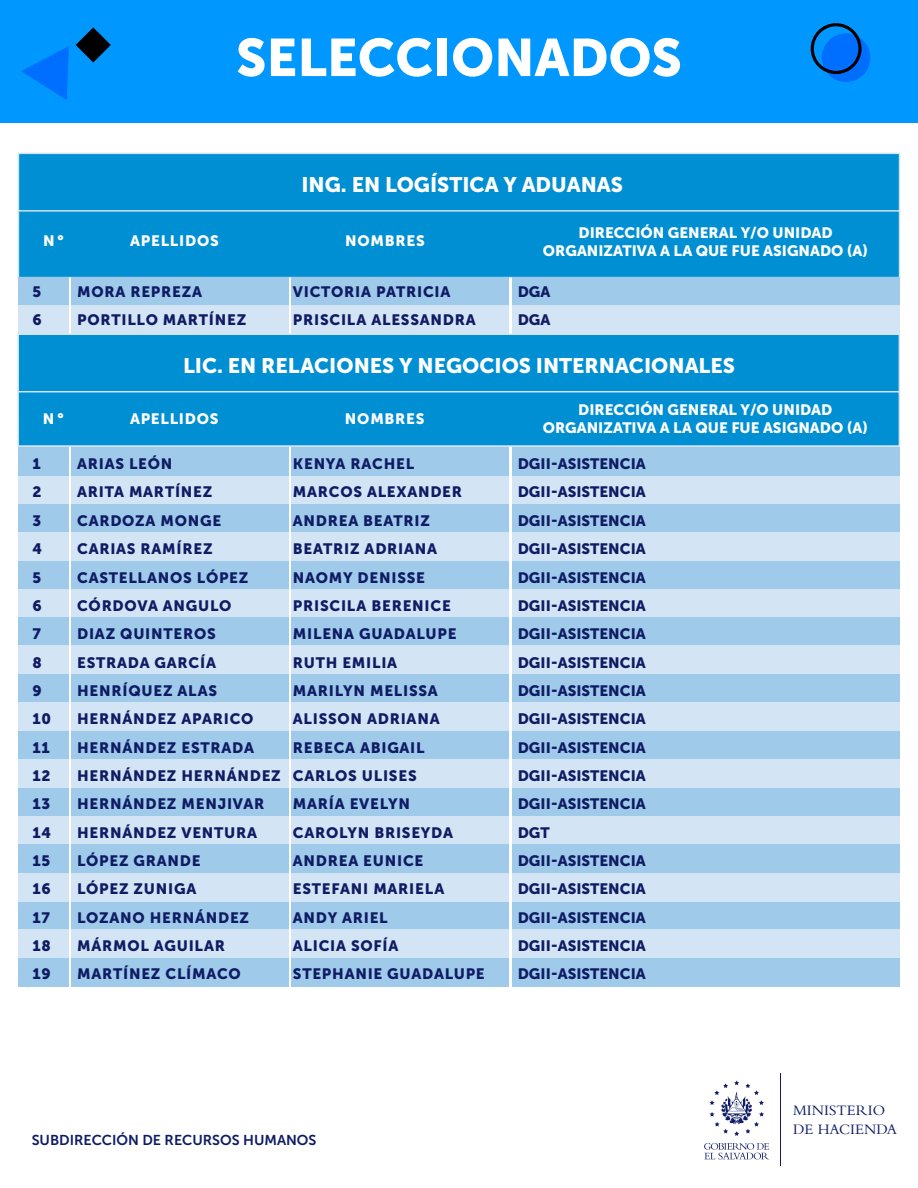
<style>
.page{position:relative;width:918px;height:1188px;background:#fff}
.page>*{position:absolute;margin:0;border:0;box-sizing:border-box;transform-origin:0 0}
.t1{font:52.5px "Museo Sans 900";color:#fff}
.t2{font:21px "Museo Sans 900";color:#fff}
.t3{font:15.15px/18.1px "Bembo Std";color:#0f1c64}
.t4{font:15px/28.3px "Museo Sans 900";letter-spacing:.05em;color:#0f1c64}
.t5{font:15px/28.3px "Museo Sans 900";color:#0f1c64}
.t6{font:15px/18px "Museo Sans 900";color:#fff;text-align:center}
.t7{font:15px "Museo Sans 900";letter-spacing:.05em;color:#fff}
.t8{font:14.25px "Museo Sans 700";color:#0f1c64}
</style>
<div class="page">
<div style="left:18px;top:209px;width:882px;height:69px;background:#008fd2"></div>
<div style="left:18px;top:277px;width:51px;height:29px;background:#a0caea"></div>
<div style="left:71px;top:277px;width:218px;height:29px;background:#a0caea"></div>
<div style="left:291px;top:277px;width:218px;height:29px;background:#a0caea"></div>
<div style="left:512px;top:277px;width:388px;height:29px;background:#a0caea"></div>
<div style="left:18px;top:306px;width:51px;height:28px;background:#d3e4f4"></div>
<div style="left:71px;top:306px;width:218px;height:28px;background:#d3e4f4"></div>
<div style="left:291px;top:306px;width:218px;height:28px;background:#d3e4f4"></div>
<div style="left:512px;top:306px;width:388px;height:28px;background:#d3e4f4"></div>
<div style="left:18px;top:447px;width:51px;height:29px;background:#a0caea"></div>
<div style="left:71px;top:447px;width:218px;height:29px;background:#a0caea"></div>
<div style="left:291px;top:447px;width:218px;height:29px;background:#a0caea"></div>
<div style="left:512px;top:447px;width:388px;height:29px;background:#a0caea"></div>
<div style="left:18px;top:476px;width:51px;height:28px;background:#d3e4f4"></div>
<div style="left:71px;top:476px;width:218px;height:28px;background:#d3e4f4"></div>
<div style="left:291px;top:476px;width:218px;height:28px;background:#d3e4f4"></div>
<div style="left:512px;top:476px;width:388px;height:28px;background:#d3e4f4"></div>
<div style="left:18px;top:504px;width:51px;height:29px;background:#a0caea"></div>
<div style="left:71px;top:504px;width:218px;height:29px;background:#a0caea"></div>
<div style="left:291px;top:504px;width:218px;height:29px;background:#a0caea"></div>
<div style="left:512px;top:504px;width:388px;height:29px;background:#a0caea"></div>
<div style="left:18px;top:533px;width:51px;height:28px;background:#d3e4f4"></div>
<div style="left:71px;top:533px;width:218px;height:28px;background:#d3e4f4"></div>
<div style="left:291px;top:533px;width:218px;height:28px;background:#d3e4f4"></div>
<div style="left:512px;top:533px;width:388px;height:28px;background:#d3e4f4"></div>
<div style="left:18px;top:561px;width:51px;height:28px;background:#a0caea"></div>
<div style="left:71px;top:561px;width:218px;height:28px;background:#a0caea"></div>
<div style="left:291px;top:561px;width:218px;height:28px;background:#a0caea"></div>
<div style="left:512px;top:561px;width:388px;height:28px;background:#a0caea"></div>
<div style="left:18px;top:589px;width:51px;height:29px;background:#d3e4f4"></div>
<div style="left:71px;top:589px;width:218px;height:29px;background:#d3e4f4"></div>
<div style="left:291px;top:589px;width:218px;height:29px;background:#d3e4f4"></div>
<div style="left:512px;top:589px;width:388px;height:29px;background:#d3e4f4"></div>
<div style="left:18px;top:618px;width:51px;height:28px;background:#a0caea"></div>
<div style="left:71px;top:618px;width:218px;height:28px;background:#a0caea"></div>
<div style="left:291px;top:618px;width:218px;height:28px;background:#a0caea"></div>
<div style="left:512px;top:618px;width:388px;height:28px;background:#a0caea"></div>
<div style="left:18px;top:646px;width:51px;height:28px;background:#d3e4f4"></div>
<div style="left:71px;top:646px;width:218px;height:28px;background:#d3e4f4"></div>
<div style="left:291px;top:646px;width:218px;height:28px;background:#d3e4f4"></div>
<div style="left:512px;top:646px;width:388px;height:28px;background:#d3e4f4"></div>
<div style="left:18px;top:674px;width:51px;height:28px;background:#a0caea"></div>
<div style="left:71px;top:674px;width:218px;height:28px;background:#a0caea"></div>
<div style="left:291px;top:674px;width:218px;height:28px;background:#a0caea"></div>
<div style="left:512px;top:674px;width:388px;height:28px;background:#a0caea"></div>
<div style="left:18px;top:703px;width:51px;height:28px;background:#d3e4f4"></div>
<div style="left:71px;top:703px;width:218px;height:28px;background:#d3e4f4"></div>
<div style="left:291px;top:703px;width:218px;height:28px;background:#d3e4f4"></div>
<div style="left:512px;top:703px;width:388px;height:28px;background:#d3e4f4"></div>
<div style="left:18px;top:731px;width:51px;height:28px;background:#a0caea"></div>
<div style="left:71px;top:731px;width:218px;height:28px;background:#a0caea"></div>
<div style="left:291px;top:731px;width:218px;height:28px;background:#a0caea"></div>
<div style="left:512px;top:731px;width:388px;height:28px;background:#a0caea"></div>
<div style="left:18px;top:759px;width:51px;height:29px;background:#d3e4f4"></div>
<div style="left:71px;top:759px;width:218px;height:29px;background:#d3e4f4"></div>
<div style="left:291px;top:759px;width:218px;height:29px;background:#d3e4f4"></div>
<div style="left:512px;top:759px;width:388px;height:29px;background:#d3e4f4"></div>
<div style="left:18px;top:788px;width:51px;height:28px;background:#a0caea"></div>
<div style="left:71px;top:788px;width:218px;height:28px;background:#a0caea"></div>
<div style="left:291px;top:788px;width:218px;height:28px;background:#a0caea"></div>
<div style="left:512px;top:788px;width:388px;height:28px;background:#a0caea"></div>
<div style="left:18px;top:816px;width:51px;height:29px;background:#d3e4f4"></div>
<div style="left:71px;top:816px;width:218px;height:29px;background:#d3e4f4"></div>
<div style="left:291px;top:816px;width:218px;height:29px;background:#d3e4f4"></div>
<div style="left:512px;top:816px;width:388px;height:29px;background:#d3e4f4"></div>
<div style="left:18px;top:845px;width:51px;height:28px;background:#a0caea"></div>
<div style="left:71px;top:845px;width:218px;height:28px;background:#a0caea"></div>
<div style="left:291px;top:845px;width:218px;height:28px;background:#a0caea"></div>
<div style="left:512px;top:845px;width:388px;height:28px;background:#a0caea"></div>
<div style="left:18px;top:901px;width:51px;height:29px;background:#a0caea"></div>
<div style="left:71px;top:901px;width:218px;height:29px;background:#a0caea"></div>
<div style="left:291px;top:901px;width:218px;height:29px;background:#a0caea"></div>
<div style="left:512px;top:901px;width:388px;height:29px;background:#a0caea"></div>
<div style="left:18px;top:930px;width:51px;height:28px;background:#d3e4f4"></div>
<div style="left:71px;top:930px;width:218px;height:28px;background:#d3e4f4"></div>
<div style="left:291px;top:930px;width:218px;height:28px;background:#d3e4f4"></div>
<div style="left:512px;top:930px;width:388px;height:28px;background:#d3e4f4"></div>
<div style="left:18px;top:958px;width:51px;height:28px;background:#a0caea"></div>
<div style="left:71px;top:958px;width:218px;height:28px;background:#a0caea"></div>
<div style="left:291px;top:958px;width:218px;height:28px;background:#a0caea"></div>
<div style="left:512px;top:958px;width:388px;height:28px;background:#a0caea"></div>
<div style="left:18px;top:873px;width:51px;height:28px;background:#d3e4f4"></div>
<div style="left:71px;top:873px;width:218px;height:28px;background:#d3e4f4"></div>
<div style="left:291px;top:873px;width:218px;height:28px;background:#d3e4f4"></div>
<div style="left:512px;top:873px;width:388px;height:28px;background:#d3e4f4"></div>
<div style="left:18px;top:153px;width:882px;height:59px;background:#008fd2;border:1px solid #d3e4f4"></div>
<div style="left:0;top:0;width:918px;height:123px;background:#0098ff"></div>
<div style="left:822px;top:33px;width:48px;height:49px;background:#006eff;border-radius:50%"></div>
<svg style="left:811px;top:23px;width:51px;height:51px"></svg>
<svg style="left:21px;top:46px;width:48px;height:54px"></svg>
<svg style="left:76px;top:27px;width:35px;height:36px"></svg>
<hr style="left:780px;top:1074px;width:1px;height:92px;background:#0f1c64">
<svg style="left:704px;top:1143px;width:65px;height:16px"></svg>
<svg style="left:710px;top:1080px;width:54px;height:56px"></svg>
<div style="left:17px;top:334px;width:883px;height:58px;background:#008fd2;border:1px solid #d3e4f4"></div>
<div style="left:17px;top:391px;width:883px;height:56px;background:#008fd2;border:1px solid #d3e4f4"></div>
<h1 class="t1" style="left:236px;top:28px;width:447px">SELECCIONADOS</h1>
<h2 class="t2" style="left:301px;top:173px;width:323px">ING. EN LOGÍSTICA Y ADUANAS</h2>
<p class="t6" style="left:43px;top:231px;width:22px">N°</p>
<p class="t7" style="left:130px;top:232px;width:90px">APELLIDOS</p>
<p class="t7" style="left:345px;top:232px;width:81px">NOMBRES</p>
<p class="t6" style="left:543px;top:224px;width:327px">DIRECCIÓN GENERAL Y/O UNIDAD<br>ORGANIZATIVA A LA QUE FUE ASIGNADO (A)</p>
<p class="t4" style="left:32px;top:278px;width:11px">5<br>6</p>
<p class="t4" style="left:77px;top:278px;width:171px">MORA REPREZA<br>PORTILLO MARTÍNEZ</p>
<p class="t4" style="left:293px;top:278px;width:184px">VICTORIA PATRICIA<br>PRISCILA ALESSANDRA</p>
<p class="t4" style="left:518px;top:278px;width:34px">DGA<br>DGA</p>
<h2 class="t2" style="left:183px;top:354px;width:553px">LIC. EN RELACIONES Y NEGOCIOS INTERNACIONALES</h2>
<p class="t6" style="left:43px;top:409px;width:22px">N°</p>
<p class="t7" style="left:130px;top:410px;width:90px">APELLIDOS</p>
<p class="t7" style="left:345px;top:410px;width:81px">NOMBRES</p>
<p class="t6" style="left:543px;top:401px;width:327px">DIRECCIÓN GENERAL Y/O UNIDAD<br>ORGANIZATIVA A LA QUE FUE ASIGNADO (A)</p>
<p class="t4" style="left:32px;top:450px;width:20px">1<br>2<br>3<br>4<br>5<br>6<br>7<br>8<br>9<br>10<br>11<br>12<br>13<br>14<br>15<br>16<br>17<br>18<br>19</p>
<p class="t4" style="left:77px;top:450px;width:205px">ARIAS LEÓN<br>ARITA MARTÍNEZ<br>CARDOZA MONGE<br>CARIAS RAMÍREZ<br>CASTELLANOS LÓPEZ<br>CÓRDOVA ANGULO<br>DIAZ QUINTEROS<br>ESTRADA GARCÍA<br>HENRÍQUEZ ALAS<br>HERNÁNDEZ APARICO<br>HERNÁNDEZ ESTRADA<br>HERNÁNDEZ HERNÁNDEZ<br>HERNÁNDEZ MENJIVAR<br>HERNÁNDEZ VENTURA<br>LÓPEZ GRANDE<br>LÓPEZ ZUNIGA<br>LOZANO HERNÁNDEZ<br>MÁRMOL AGUILAR<br>MARTÍNEZ CLÍMACO</p>
<p class="t4" style="left:293px;top:450px;width:193px">KENYA RACHEL<br>MARCOS ALEXANDER<br>ANDREA BEATRIZ<br>BEATRIZ ADRIANA<br>NAOMY DENISSE<br>PRISCILA BERENICE<br>MILENA GUADALUPE<br>RUTH EMILIA<br>MARILYN MELISSA<br>ALISSON ADRIANA<br>REBECA ABIGAIL<br>CARLOS ULISES<br>MARÍA EVELYN<br>CAROLYN BRISEYDA<br>ANDREA EUNICE<br>ESTEFANI MARIELA<br>ANDY ARIEL<br>ALICIA SOFÍA<br>STEPHANIE GUADALUPE</p>
<p class="t5" style="left:518px;top:450px;width:129px">DGII-ASISTENCIA<br>DGII-ASISTENCIA<br>DGII-ASISTENCIA<br>DGII-ASISTENCIA<br>DGII-ASISTENCIA<br>DGII-ASISTENCIA<br>DGII-ASISTENCIA<br>DGII-ASISTENCIA<br>DGII-ASISTENCIA<br>DGII-ASISTENCIA<br>DGII-ASISTENCIA<br>DGII-ASISTENCIA<br>DGII-ASISTENCIA<br>DGT<br>DGII-ASISTENCIA<br>DGII-ASISTENCIA<br>DGII-ASISTENCIA<br>DGII-ASISTENCIA<br>DGII-ASISTENCIA</p>
<p class="t8" style="left:32px;top:1133px;width:286px">SUBDIRECCIÓN DE RECURSOS HUMANOS</p>
<p class="t3" style="left:793px;top:1101px;width:105px">MINISTERIO<br>DE HACIENDA</p>
</div>
